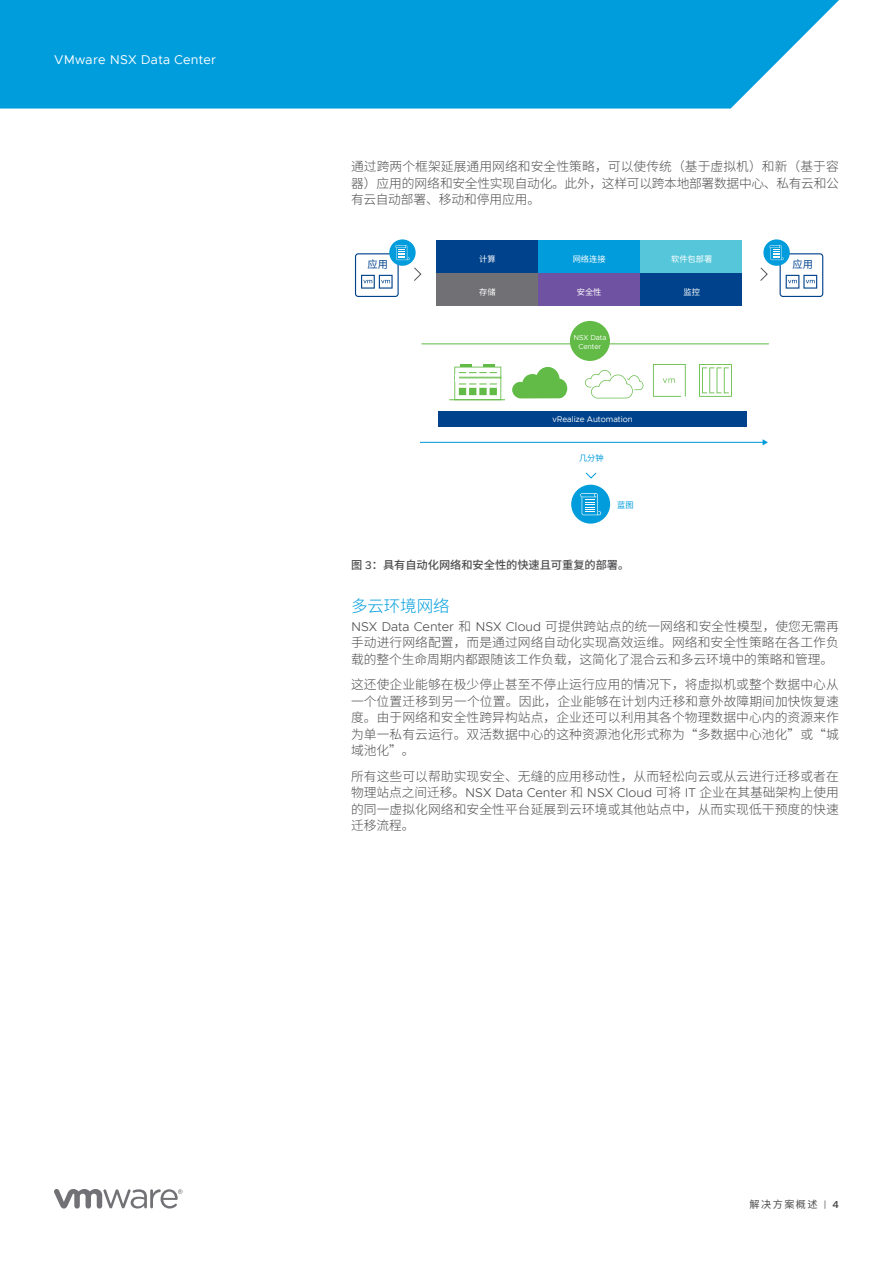
<style>
.page{position:relative;width:893px;height:1263px;background:#fff}
.page>*{position:absolute;margin:0;border:0;box-sizing:border-box;transform-origin:0 0}
.t1{font:300 16.5px "Source Han Sans SC";letter-spacing:-.005em;color:#009ddd}
.t2{font:300 12.75px/16.5px "Source Han Sans SC";letter-spacing:-.005em;color:#4d4d4f;text-align:justify}
.t3{font:12.75px "Metropolis";letter-spacing:.02em;color:#fff}
.t4{font:500 11.25px "Source Han Sans SC";letter-spacing:-.005em;color:#4d4d4f}
.t5{font:10.35px "Source Han Sans SC";color:#00438c}
.t6{font:10.2px "Source Han Sans SC";letter-spacing:.15em;color:#4d4d4f}
.t7{font:8.25px "Source Han Sans SC";color:#fff}
.t8{font:8.25px "Metropolis";color:#fff}
.t9{font:8.25px "Source Han Sans SC";color:#009cdc}
.t10{font:7.2px/8.7px "Metropolis";color:#fff;text-align:center}
.s1{font-family:"Metropolis"}
.s2{font-family:"Metropolis";font-weight:600}
</style>
<div class="page">
<svg style="left:54px;top:1189px;width:129px;height:19px"></svg>
<svg style="left:0;top:0;width:839px;height:109px;background:#11a3df"></svg>
<hr style="left:449px;top:399px;width:56px;height:1px;background:#62bb46">
<svg style="left:454px;top:364px;width:47px;height:36px"></svg>
<hr style="left:422px;top:343px;width:347px;height:1px;background:#62bb46">
<svg style="left:763px;top:239px;width:27px;height:27px"></svg>
<svg style="left:760px;top:245px;width:63px;height:52px"></svg>
<svg style="left:389px;top:239px;width:27px;height:27px"></svg>
<svg style="left:512px;top:367px;width:55px;height:31px"></svg>
<div style="left:640px;top:273px;width:102px;height:33px;background:#00438c"></div>
<div style="left:538px;top:273px;width:102px;height:33px;background:#7052a2"></div>
<div style="left:436px;top:273px;width:102px;height:33px;background:#717175"></div>
<div style="left:640px;top:240px;width:102px;height:33px;background:#56c7da"></div>
<div style="left:538px;top:240px;width:102px;height:33px;background:#009cdc"></div>
<div style="left:436px;top:240px;width:102px;height:33px;background:#00438c"></div>
<div style="left:570px;top:321px;width:40px;height:40px;background:#62bb46;border-radius:50%"></div>
<svg style="left:355px;top:245px;width:67px;height:52px"></svg>
<svg style="left:653px;top:364px;width:33px;height:33px"></svg>
<svg style="left:699px;top:364px;width:33px;height:33px"></svg>
<div style="left:438px;top:411px;width:309px;height:16px;background:#00438c"></div>
<hr style="left:420px;top:442px;width:343px;height:1px;background:#009cdc">
<svg style="left:763px;top:439px;width:5px;height:6px"></svg>
<div style="left:571px;top:485px;width:39px;height:39px;background:#009cdc;border-radius:50%"></div>
<svg style="left:580px;top:493px;width:21px;height:22px"></svg>
<svg style="left:585px;top:472px;width:12px;height:7px"></svg>
<svg style="left:585px;top:370px;width:58px;height:29px"></svg>
<p class="t3" style="left:54px;top:51px;width:164px">VMware NSX Data Center</p>
<p class="t2" style="left:351px;top:158px;width:489px">通过跨两个框架延展通用网络和安全性策略，可以使传统（基于虚拟机）和新（基于容器）应用的网络和安全性实现自动化。此外，这样可以跨本地部署数据中心、私有云和公有云自动部署、移动和停用应用。</p>
<p class="t7" style="left:479px;top:254px;width:18px">计算</p>
<p class="t7" style="left:573px;top:254px;width:34px">网络连接</p>
<p class="t7" style="left:671px;top:254px;width:43px">软件包部署</p>
<p class="t5" style="left:367px;top:259px;width:22px">应用</p>
<p class="t5" style="left:792px;top:259px;width:22px">应用</p>
<p class="t7" style="left:479px;top:287px;width:18px">存储</p>
<p class="t7" style="left:577px;top:287px;width:26px">安全性</p>
<p class="t7" style="left:683px;top:287px;width:18px">监控</p>
<p class="t10" style="left:573px;top:334px;width:35px">NSX Data<br>Center</p>
<p class="t8" style="left:552px;top:414px;width:82px">vRealize Automation</p>
<p class="t9" style="left:579px;top:453px;width:26px">几分钟</p>
<p class="t9" style="left:617px;top:501px;width:18px">蓝图</p>
<p class="t4" style="left:351px;top:558px;width:280px">图 <span class="s1">3</span>：具有自动化网络和安全性的快速且可重复的部署。</p>
<p class="t1" style="left:351px;top:597px;width:100px">多云环境网络</p>
<p class="t2" style="left:351px;top:618px;width:489px"><span class="s1">NSX Data Center</span> 和 <span class="s1">NSX Cloud</span> 可提供跨站点的统一网络和安全性模型，使您无需再手动进行网络配置，而是通过网络自动化实现高效运维。网络和安全性策略在各工作负载的整个生命周期内都跟随该工作负载，这简化了混合云和多云环境中的策略和管理。</p>
<p class="t2" style="left:351px;top:677px;width:489px">这还使企业能够在极少停止甚至不停止运行应用的情况下，将虚拟机或整个数据中心从一个位置迁移到另一个位置。因此，企业能够在计划内迁移和意外故障期间加快恢复速度。由于网络和安全性跨异构站点，企业还可以利用其各个物理数据中心内的资源来作为单一私有云运行。双活数据中心的这种资源池化形式称为“多数据中心池化”或“城域池化”。</p>
<p class="t2" style="left:351px;top:768px;width:489px">所有这些可以帮助实现安全、无缝的应用移动性，从而轻松向云或从云进行迁移或者在物理站点之间迁移。<span class="s1">NSX Data Center</span> 和 <span class="s1">NSX Cloud</span> 可将 <span class="s1">IT</span> 企业在其基础架构上使用的同一虚拟化网络和安全性平台延展到云环境或其他站点中，从而实现低干预度的快速迁移流程。</p>
<p class="t6" style="left:749px;top:1198px;width:91px">解决方案概述 <span class="s1">|</span> <span class="s2">4</span></p>
</div>
